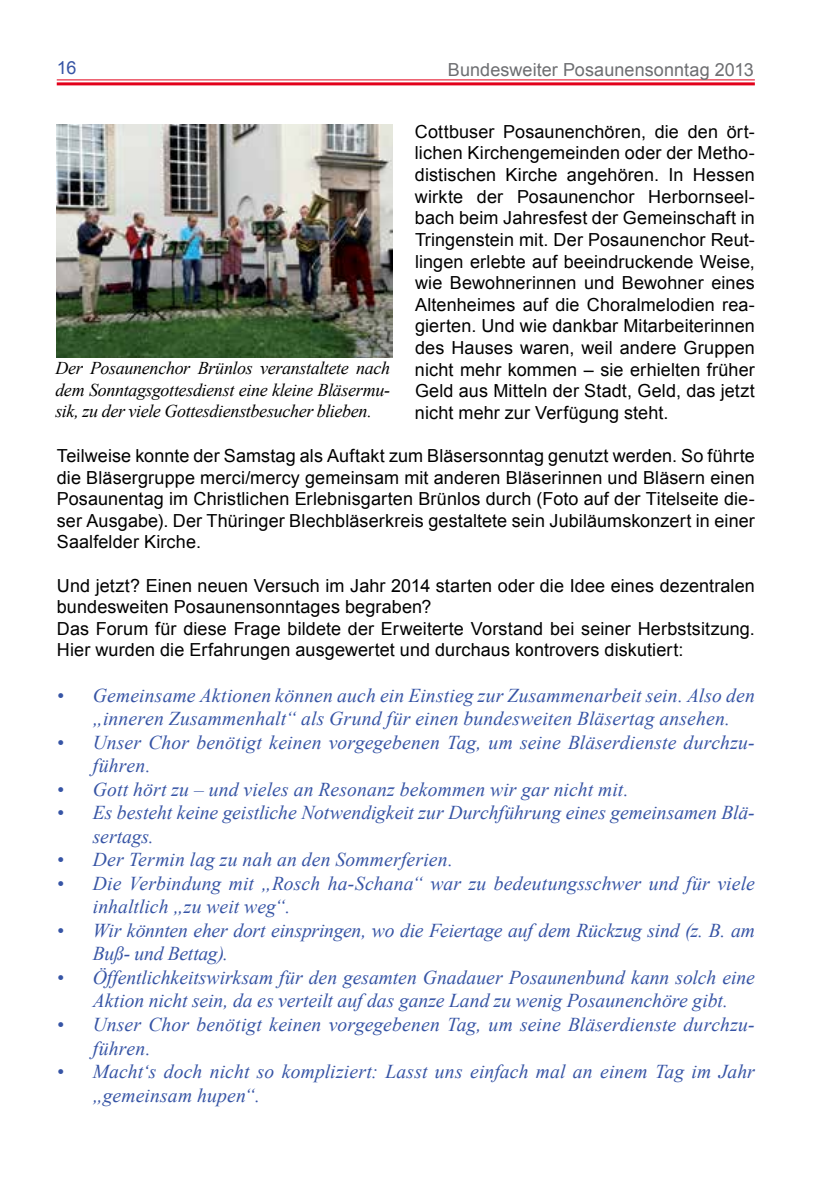
<style>
.page{position:relative;width:840px;height:1191px;background:#fff}
.page>*{position:absolute;margin:0;border:0;box-sizing:border-box;transform-origin:0 0}
.t1{font:italic 19.6px/23.6px "Times New Roman";letter-spacing:.005em;color:#3654a5}
.t2{font:18px/21.6px "Arial";letter-spacing:.005em;color:#000;text-align:justify}
.t3{font:italic 18px/21.6px "Times New Roman";letter-spacing:-.02em;color:#000;text-align:justify}
.t4{font:18px "Arial";letter-spacing:.005em;color:#6d6e71}
.t5{font:18px "Arial";color:#3654a5}
</style>
<div class="page">
<hr style="left:57px;top:79px;width:697px;height:1px;background:#e2001a">
<hr style="left:57px;top:82px;width:697px;height:3px;background:#e2001a">
<img style="left:57px;top:125px;width:335px;height:232px">
<p class="t5" style="left:57px;top:56px;width:21px">16</p>
<p class="t4" style="left:447px;top:58px;width:307px">Bundesweiter Posaunensonntag 2013</p>
<p class="t2" style="left:414px;top:121px;width:341px">Cottbuser Posaunenchören, die den ört&shy;lichen Kirchengemeinden oder der Metho&shy;distischen Kirche angehören. In Hessen wirkte der Posaunenchor Herbornseel&shy;bach beim Jahresfest der Gemeinschaft in Tringenstein mit. Der Posaunenchor Reut&shy;lingen erlebte auf beeindruckende Weise, wie Bewohnerinnen und Bewohner eines Altenheimes auf die Choralmelodien rea&shy;gierten. Und wie dankbar Mitarbeiterinnen des Hauses waren, weil andere Gruppen nicht mehr kommen – sie erhielten früher Geld aus Mitteln der Stadt, Geld, das jetzt nicht mehr zur Verfügung steht.</p>
<p class="t2" style="left:57px;top:445px;width:699px">Teilweise konnte der Samstag als Auftakt zum Bläsersonntag genutzt werden. So führte die Bläsergruppe merci/mercy gemeinsam mit anderen Bläserinnen und Bläsern einen Posaunentag im Christlichen Erlebnisgarten Brünlos durch (Foto auf der Titelseite die&shy;ser Ausgabe). Der Thüringer Blechbläserkreis gestaltete sein Jubiläumskonzert in einer Saalfelder Kirche.</p>
<p class="t2" style="left:57px;top:574px;width:699px;text-align:left">Und jetzt? Einen neuen Versuch im Jahr 2014 starten oder die Idee eines dezentralen bundesweiten Posaunensonntages begraben?<br>Das Forum für diese Frage bildete der Erweiterte Vorstand bei seiner Herbstsitzung.<br>Hier wurden die Erfahrungen ausgewertet und durchaus kontrovers diskutiert:</p>
<p class="t1" style="left:57px;top:683px;width:699px;text-align:center">• Gemeinsame Aktionen können auch ein Einstieg zur Zusammenarbeit sein. Also den „inneren Zusammenhalt“ als Grund für einen bundesweiten Bläsertag ansehen.</p>
<p class="t1" style="left:93px;top:730px;width:663px;text-indent:-36px">• Unser Chor benötigt keinen vorgegebenen Tag, um seine Bläserdienste durchzu&shy;führen.</p>
<p class="t1" style="left:57px;top:777px;width:573px">• Gott hört zu – und vieles an Resonanz bekommen wir gar nicht mit.</p>
<p class="t1" style="left:93px;top:800px;width:663px;text-indent:-36px">• Es besteht keine geistliche Notwendigkeit zur Durchführung eines gemeinsamen Blä&shy;sertags.</p>
<p class="t1" style="left:57px;top:847px;width:397px">• Der Termin lag zu nah an den Sommerferien.</p>
<p class="t1" style="left:93px;top:871px;width:663px;text-indent:-36px">• Die Verbindung mit „Rosch ha-Schana“ war zu bedeutungsschwer und für viele inhaltlich „zu weit weg“.</p>
<p class="t1" style="left:93px;top:918px;width:663px;text-indent:-36px">• Wir könnten eher dort einspringen, wo die Feiertage auf dem Rückzug sind (z. B. am<br>Buß- und Bettag).</p>
<p class="t1" style="left:57px;top:965px;width:699px;text-align:center">• Öffentlichkeitswirksam für den gesamten Gnadauer Posaunenbund kann solch eine<br>Aktion nicht sein, da es verteilt auf das ganze Land zu wenig Posaunenchöre gibt.</p>
<p class="t1" style="left:93px;top:1012px;width:663px;text-indent:-36px">• Unser Chor benötigt keinen vorgegebenen Tag, um seine Bläserdienste durchzu&shy;führen.</p>
<p class="t1" style="left:93px;top:1059px;width:663px;text-indent:-36px">• Macht‘s doch nicht so kompliziert: Lasst uns einfach mal an einem Tag im Jahr „gemeinsam hupen“.</p>
<p class="t3" style="left:55px;top:357px;width:336px">Der Posaunenchor Brünlos veranstaltete nach dem Sonntagsgottesdienst eine kleine Bläsermu&shy;sik, zu der viele Gottesdienstbesucher blieben.</p>
</div>
